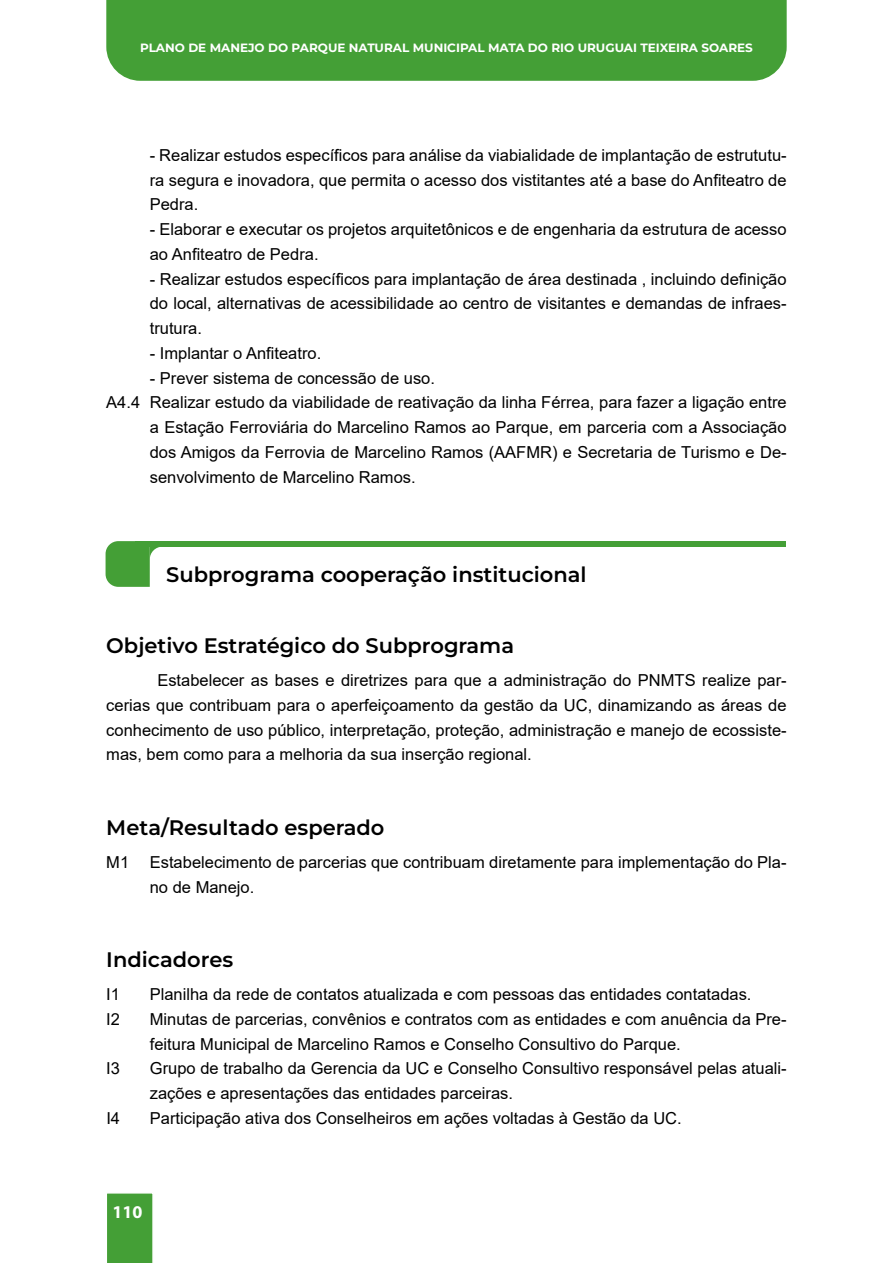
<style>
.page{position:relative;width:893px;height:1263px;background:#fff}
.page>*{position:absolute;margin:0;border:0;box-sizing:border-box;transform-origin:0 0}
.t1{font:600 21px "Montserrat";color:#000}
.t2{font:700 18px "Myriad Pro";color:#fff}
.t3{font:16.5px/24.8px "Arial";color:#000}
.t4{font:700 12px "Montserrat";color:#fff}
</style>
<div class="page">
<div style="left:106px;top:0;width:681px;height:81px;background:#449f36"></div>
<div style="left:107px;top:1193px;width:46px;height:70px;background:#449f36"></div>
<div style="left:135px;top:541px;width:651px;height:6px;background:#449f36"></div>
<svg style="left:106px;top:541px;width:54px;height:46px"></svg>
<p class="t4" style="left:140px;top:39px;width:614px">PLANO DE MANEJO DO PARQUE NATURAL MUNICIPAL MATA DO RIO URUGUAI TEIXEIRA SOARES</p>
<p class="t3" style="left:150px;top:143px;width:638px;text-align:justify">- Realizar estudos específicos para análise da viabialidade de implantação de estrututu&shy;ra segura e inovadora, que permita o acesso dos vistitantes até a base do Anfiteatro de Pedra.</p>
<p class="t3" style="left:150px;top:217px;width:638px">- Elaborar e executar os projetos arquitetônicos e de engenharia da estrutura de acesso ao Anfiteatro de Pedra.</p>
<p class="t3" style="left:150px;top:266px;width:638px;text-align:justify">- Realizar estudos específicos para implantação de área destinada , incluindo definição do local, alternativas de acessibilidade ao centro de visitantes e demandas de infraes&shy;trutura.</p>
<p class="t3" style="left:150px;top:341px;width:173px">- Implantar o Anfiteatro.</p>
<p class="t3" style="left:150px;top:365px;width:287px">- Prever sistema de concessão de uso.</p>
<p class="t3" style="left:106px;top:390px;width:682px">A4.4 Realizar estudo da viabilidade de reativação da linha Férrea, para fazer a ligação entre</p>
<p class="t3" style="left:150px;top:415px;width:638px">a Estação Ferroviária do Marcelino Ramos ao Parque, em parceria com a Associação</p>
<p class="t3" style="left:150px;top:440px;width:638px">dos Amigos da Ferrovia de Marcelino Ramos (AAFMR) e Secretaria de Turismo e De-</p>
<p class="t3" style="left:150px;top:464px;width:267px">senvolvimento de Marcelino Ramos.</p>
<p class="t1" style="left:166px;top:560px;width:422px">Subprograma cooperação institucional</p>
<p class="t1" style="left:106px;top:630px;width:409px">Objetivo Estratégico do Subprograma</p>
<p class="t3" style="left:106px;top:668px;width:682px;text-align:justify;text-indent:51px">Estabelecer as bases e diretrizes para que a administração do PNMTS realize par&shy;cerias que contribuam para o aperfeiçoamento da gestão da UC, dinamizando as áreas de conhecimento de uso público, interpretação, proteção, administração e manejo de ecossiste&shy;mas, bem como para a melhoria da sua inserção regional.</p>
<p class="t1" style="left:106px;top:812px;width:280px">Meta/Resultado esperado</p>
<p class="t3" style="left:150px;top:850px;width:638px;text-indent:-43px">M1 Estabelecimento de parcerias que contribuam diretamente para implementação do Pla&shy;no de Manejo.</p>
<p class="t1" style="left:106px;top:944px;width:129px">Indicadores</p>
<p class="t3" style="left:106px;top:982px;width:15px">I1</p>
<p class="t3" style="left:150px;top:982px;width:603px">Planilha da rede de contatos atualizada e com pessoas das entidades contatadas.</p>
<p class="t3" style="left:106px;top:1007px;width:15px">I2</p>
<p class="t3" style="left:150px;top:1007px;width:638px">Minutas de parcerias, convênios e contratos com as entidades e com anuência da Pre&shy;feitura Municipal de Marcelino Ramos e Conselho Consultivo do Parque.</p>
<p class="t3" style="left:106px;top:1056px;width:15px">I3</p>
<p class="t3" style="left:150px;top:1056px;width:638px">Grupo de trabalho da Gerencia da UC e Conselho Consultivo responsável pelas atuali&shy;zações e apresentações das entidades parceiras.</p>
<p class="t3" style="left:106px;top:1106px;width:15px">I4</p>
<p class="t3" style="left:150px;top:1106px;width:533px">Participação ativa dos Conselheiros em ações voltadas à Gestão da UC.</p>
<p class="t2" style="left:112px;top:1200px;width:31px">110</p>
</div>
